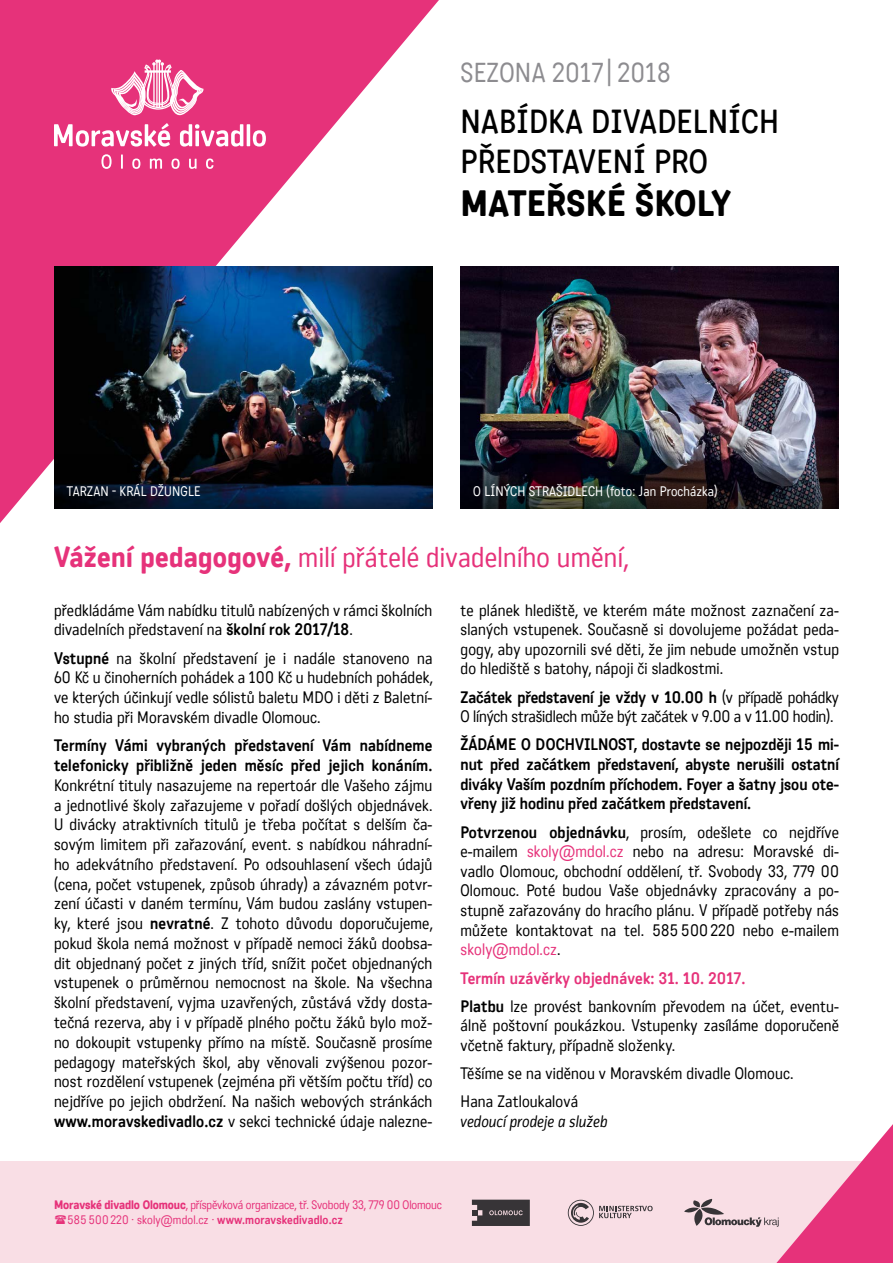
<style>
.page{position:relative;width:893px;height:1263px;background:#fff}
.page>*{position:absolute;margin:0;border:0;box-sizing:border-box;transform-origin:0 0}
.t1{font:500 35.7px "Katarine Std";letter-spacing:.01em;color:#000}
.t2{font:500 32.55px/40px "Katarine Std";letter-spacing:.01em;color:#000}
.t3{font:28.05px "Katarine Std";letter-spacing:.01em;color:#e6327a}
.t4{font:26.7px "Katarine Std";letter-spacing:.01em;color:#8d8c90}
.t5{font:16.2px/19.8px "Katarine Std";letter-spacing:.01em;color:#000}
.t6{font:700 16.2px/19.6px "Katarine Std";letter-spacing:.01em;color:#000}
.t7{font:16.2px/19.6px "Katarine Std";letter-spacing:-.01em;color:#000}
.t8{font:italic 16.2px "Katarine Std";letter-spacing:.01em;color:#000}
.t9{font:13.5px "Katarine Std";letter-spacing:.01em;color:#fff}
.t10{font:12px/14.4px "Katarine Std";letter-spacing:-.01em;color:#e6327a}
.s1{font-weight:500}
.s2{font-weight:700}
.s3{color:#e6327a}
.s4{font-weight:700;color:#e6327a}
</style>
<div class="page">
<div style="left:0;top:1161px;width:893px;height:102px;background:#f9dee5"></div>
<svg style="left:0;top:0;width:439px;height:523px;fill:#e6327a"></svg>
<svg style="left:54px;top:123px;width:116px;height:24px"></svg>
<svg style="left:180px;top:124px;width:63px;height:23px"></svg>
<hr style="left:247px;top:124px;width:3px;height:22px;background:#fff">
<svg style="left:253px;top:130px;width:13px;height:17px"></svg>
<svg style="left:101px;top:154px;width:11px;height:15px"></svg>
<svg style="left:121px;top:155px;width:2px;height:14px"></svg>
<svg style="left:132px;top:159px;width:8px;height:10px"></svg>
<svg style="left:150px;top:159px;width:12px;height:10px"></svg>
<svg style="left:171px;top:159px;width:9px;height:10px"></svg>
<svg style="left:189px;top:159px;width:8px;height:10px"></svg>
<svg style="left:206px;top:159px;width:7px;height:10px"></svg>
<svg style="left:111px;top:60px;width:93px;height:55px"></svg>
<svg style="left:568px;top:1200px;width:85px;height:26px"></svg>
<svg style="left:684px;top:1124px;width:209px;height:139px"></svg>
<svg style="left:472px;top:1199px;width:58px;height:27px;background:#4d474b"></svg>
<img style="left:460px;top:266px;width:379px;height:188px">
<img style="left:460px;top:454px;width:379px;height:55px">
<img style="left:54px;top:266px;width:378px;height:188px">
<svg style="left:54px;top:454px;width:378px;height:55px;background:#0a1220"></svg>
<h3 class="t4" style="left:460px;top:55px;width:212px">SEZONA 2017| 2018</h3>
<h2 class="t2" style="left:460px;top:101px;width:320px">NABÍDKA DIVADELNÍCH<br>PŘEDSTAVENÍ PRO</h2>
<h1 class="t1" style="left:460px;top:179px;width:272px">MATEŘSKÉ ŠKOLY</h1>
<p class="t9" style="left:67px;top:482px;width:135px">TARZAN - KRÁL DŽUNGLE</p>
<p class="t9" style="left:473px;top:482px;width:246px">O LÍNÝCH STRAŠIDLECH (foto: Jan Procházka)</p>
<h3 class="t3" style="left:54px;top:538px;width:576px"><span class="s1">Vážení pedagogové,</span> milí přátelé divadelního umění,</h3>
<p class="t5" style="left:54px;top:600px;width:380px">předkládáme Vám nabídku titulů nabízených v rámci školních divadelních představení na <span class="s2">školní rok 2017/18</span>.</p>
<p class="t5" style="left:54px;top:648px;width:380px;text-align:justify"><span class="s2">Vstupné</span> na školní představení je i nadále stanoveno na 60 Kč u činoherních pohádek a 100 Kč u hudebních pohádek, ve kterých účinkují vedle sólistů baletu MDO i děti z Baletní&shy;ho studia při Moravském divadle Olomouc.</p>
<p class="t6" style="left:54px;top:735px;width:380px">Termíny Vámi vybraných představení Vám nabídneme telefonicky přibližně jeden měsíc před jejich konáním.</p>
<p class="t5" style="left:54px;top:775px;width:380px;text-align:justify">Konkrétní tituly nasazujeme na repertoár dle Vašeho zájmu a jednotlivé školy zařazujeme v pořadí došlých objednávek.<br>U divácky atraktivních titulů je třeba počítat s delším ča&shy;sovým limitem při zařazování, event. s nabídkou náhradní&shy;ho adekvátního představení. Po odsouhlasení všech údajů (cena, počet vstupenek, způsob úhrady) a závazném potvr&shy;zení účasti v daném termínu, Vám budou zaslány vstupen&shy;ky, které jsou <span class="s2">nevratné</span>. Z tohoto důvodu doporučujeme, pokud škola nemá možnost v případě nemoci žáků doobsa&shy;dit objednaný počet z jiných tříd, snížit počet objednaných vstupenek o průměrnou nemocnost na škole. Na všechna školní představení, vyjma uzavřených, zůstává vždy dosta&shy;tečná rezerva, aby i v případě plného počtu žáků bylo mož&shy;no dokoupit vstupenky přímo na místě. Současně prosíme pedagogy mateřských škol, aby věnovali zvýšenou pozor&shy;nost rozdělení vstupenek (zejména při větším počtu tříd) co nejdříve po jejich obdržení. Na našich webových stránkách <span class="s2">www.moravskedivadlo.cz</span> v sekci technické údaje nalezne-</p>
<p class="t5" style="left:460px;top:600px;width:380px;text-align:justify">te plánek hlediště, ve kterém máte možnost zaznačení za&shy;slaných vstupenek. Současně si dovolujeme požádat peda&shy;gogy, aby upozornili své děti, že jim nebude umožněn vstup do hlediště s batohy, nápoji či sladkostmi.</p>
<p class="t7" style="left:460px;top:687px;width:380px"><span class="s2">Začátek představení je vždy v 10.00 h</span> (v případě pohádky<br>O líných strašidlech může být začátek v 9.00 a v 11.00 hodin).</p>
<p class="t6" style="left:460px;top:734px;width:380px;text-align:justify">ŽÁDÁME O DOCHVILNOST, dostavte se nejpozději 15 mi&shy;nut před začátkem představení, abyste nerušili ostatní diváky Vaším pozdním příchodem. Foyer a šatny jsou ote&shy;vřeny již hodinu před začátkem představení.</p>
<p class="t5" style="left:460px;top:822px;width:380px;text-align:justify"><span class="s2">Potvrzenou objednávku</span>, prosím, odešlete co nejdříve e-mailem <span class="s3">skoly@mdol.cz</span> nebo na adresu: Moravské di&shy;vadlo Olomouc, obchodní oddělení, tř. Svobody 33, 779 00<br>Olomouc. Poté budou Vaše objednávky zpracovány a po&shy;stupně zařazovány do hracího plánu. V případě potřeby nás můžete kontaktovat na tel. 585 500 220 nebo e-mailem <span class="s3">skoly@mdol.cz</span>.</p>
<p class="t5" style="left:460px;top:963px;width:380px;line-height:28.2px"><span class="s4">Termín uzávěrky objednávek: 31. 10. 2017.<br></span><span class="s2">Platbu</span> lze provést bankovním převodem na účet, eventu-</p>
<p class="t5" style="left:460px;top:1015px;width:380px">álně poštovní poukázkou. Vstupenky zasíláme doporučeně včetně faktury, případně složenky.</p>
<p class="t5" style="left:460px;top:1059px;width:334px;line-height:28.2px">Těšíme se na viděnou v Moravském divadle Olomouc.<br>Hana Zatloukalová</p>
<p class="t8" style="left:460px;top:1111px;width:149px">vedoucí prodeje a služeb</p>
<p class="t10" style="left:67px;top:1197px;width:376px;text-indent:-13px"><span class="s1">Moravské divadlo Olomouc</span>, příspěvková organizace, tř. Svobody 33, 779 00 Olomouc<br>585 500 220 · skoly@mdol.cz · <span class="s2">www.moravskedivadlo.cz</span></p>
</div>
